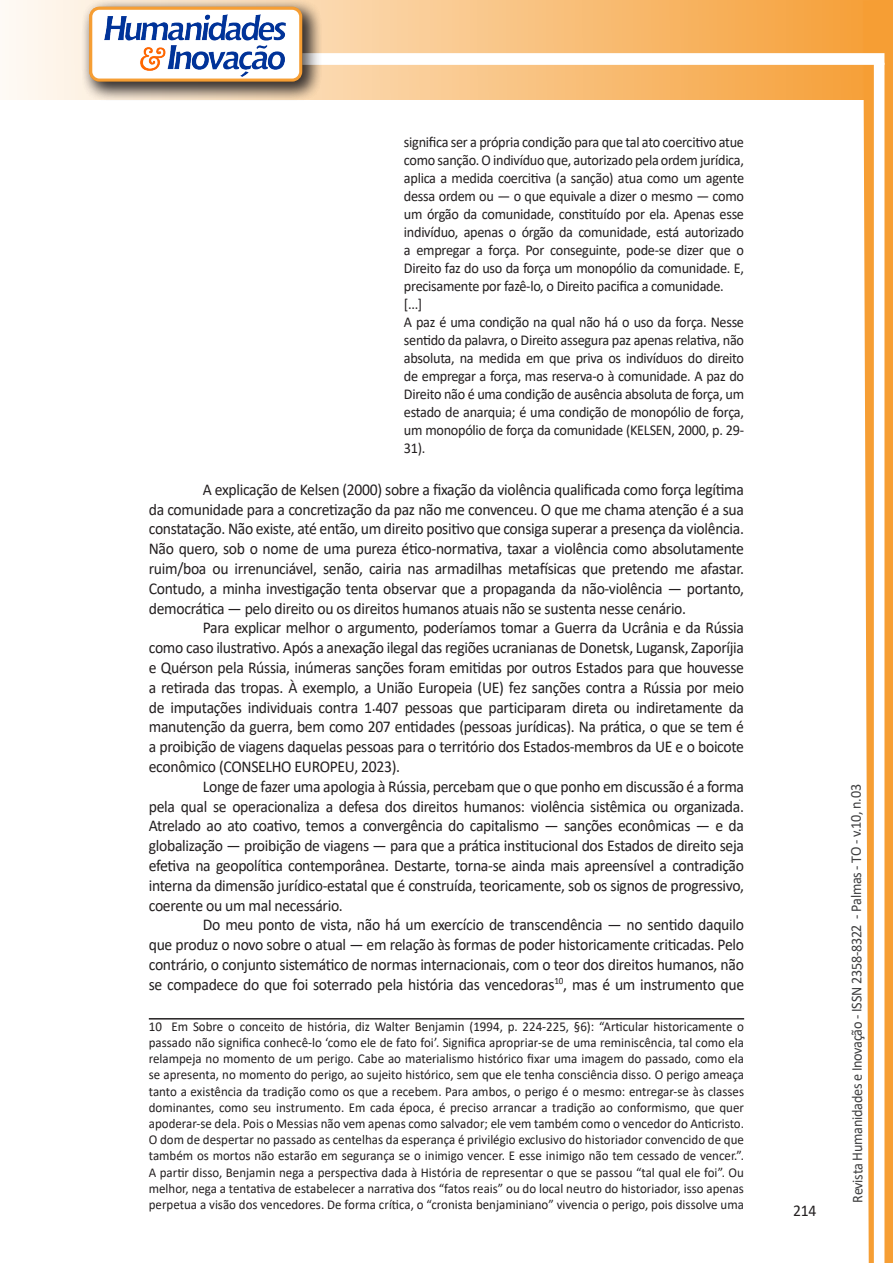
<style>
.page{position:relative;width:893px;height:1263px;background:#fff}
.page>*{position:absolute;margin:0;border:0;box-sizing:border-box;transform-origin:0 0}
.texto{font:16.5px/19.8px "Calibri";letter-spacing:-.02em;color:#231f20;text-align:justify;scale:.95 1}
.citacao{font:15px/18px "Calibri";letter-spacing:-.02em;color:#231f20;text-align:justify;scale:.95 1}
.t1{font:15px "Calibri";letter-spacing:-.025em;color:#3e3e3f;scale:.95 1}
.Rodapé{font:13.5px/16.2px "Calibri";color:#231f20;text-align:justify;scale:.96 1}
</style>
<div class="page">
<svg style="left:5px;top:0;width:858px;height:100px;background:#f9c484"></svg>
<div style="left:302px;top:53px;width:582px;height:12px;background:#fff;border:2px solid #fff"></div>
<svg style="left:863px;top:0;width:30px;height:1263px"></svg>
<div style="left:81px;top:0;width:241px;height:102px;background:#231f20;opacity:.75"></div>
<div style="left:91px;top:8px;width:210px;height:72px;background:#fff;border-radius:9px"></div>
<img style="left:104px;top:14px;width:181px;height:62px">
<div style="left:89px;top:7px;width:213px;height:75px;border:3px solid #f69e34;border-radius:9px"></div>
<hr style="left:149px;top:1018px;width:595px;height:1px;background:#231f20">
<p class="citacao" style="left:404px;top:133px;width:360px">significa ser a própria condição para que tal ato coercitivo atue como sanção. O indivíduo que, autorizado pela ordem jurídica, aplica a medida coercitiva (a sanção) atua como um agente dessa ordem ou — o que equivale a dizer o mesmo — como um órgão da comunidade, constituído por ela. Apenas esse indivíduo, apenas o órgão da comunidade, está autorizado a empregar a força. Por conseguinte, pode-se dizer que o Direito faz do uso da força um monopólio da comunidade. E, precisamente por fazê-lo, o Direito pacifica a comunidade.</p>
<p class="citacao" style="left:404px;top:295px;width:21px">[...]</p>
<p class="citacao" style="left:404px;top:313px;width:360px">A paz é uma condição na qual não há o uso da força. Nesse sentido da palavra, o Direito assegura paz apenas relativa, não absoluta, na medida em que priva os indivíduos do direito de empregar a força, mas reserva-o à comunidade. A paz do Direito não é uma condição de ausência absoluta de força, um estado de anarquia; é uma condição de monopólio de força, um monopólio de força da comunidade (KELSEN, 2000, p. 29- 31).</p>
<p class="texto" style="left:149px;top:479px;width:628px;text-indent:54px">A explicação de Kelsen (2000) sobre a fixação da violência qualificada como força legítima da comunidade para a concretização da paz não me convenceu. O que me chama atenção é a sua constatação. Não existe, até então, um direito positivo que consiga superar a presença da violência.<br>Não quero, sob o nome de uma pureza ético-normativa, taxar a violência como absolutamente ruim/boa ou irrenunciável, senão, cairia nas armadilhas metafísicas que pretendo me afastar.<br>Contudo, a minha investigação tenta observar que a propaganda da não-violência — portanto, democrática — pelo direito ou os direitos humanos atuais não se sustenta nesse cenário.</p>
<p class="texto" style="left:149px;top:618px;width:628px;text-indent:54px">Para explicar melhor o argumento, poderíamos tomar a Guerra da Ucrânia e da Rússia como caso ilustrativo. Após a anexação ilegal das regiões ucranianas de Donetsk, Lugansk, Zaporíjia e Quérson pela Rússia, inúmeras sanções foram emitidas por outros Estados para que houvesse a retirada das tropas. À exemplo, a União Europeia (UE) fez sanções contra a Rússia por meio de imputações individuais contra 1.407 pessoas que participaram direta ou indiretamente da manutenção da guerra, bem como 207 entidades (pessoas jurídicas). Na prática, o que se tem é a proibição de viagens daquelas pessoas para o território dos Estados-membros da UE e o boicote econômico (CONSELHO EUROPEU, 2023).</p>
<p class="texto" style="left:149px;top:776px;width:628px;text-indent:54px">Longe de fazer uma apologia à Rússia, percebam que o que ponho em discussão é a forma pela qual se operacionaliza a defesa dos direitos humanos: violência sistêmica ou organizada.<br>Atrelado ao ato coativo, temos a convergência do capitalismo — sanções econômicas — e da globalização — proibição de viagens — para que a prática institucional dos Estados de direito seja efetiva na geopolítica contemporânea. Destarte, torna-se ainda mais apreensível a contradição interna da dimensão jurídico-estatal que é construída, teoricamente, sob os signos de progressivo, coerente ou um mal necessário.</p>
<p class="texto" style="left:149px;top:915px;width:628px;text-indent:54px">Do meu ponto de vista, não há um exercício de transcendência — no sentido daquilo que produz o novo sobre o atual — em relação às formas de poder historicamente criticadas. Pelo contrário, o conjunto sistemático de normas internacionais, com o teor dos direitos humanos, não se compadece do que foi soterrado pela história das vencedoras<sup>10</sup>, mas é um instrumento que</p>
<p class="Rodapé" style="left:149px;top:1018px;width:622px">10 Em Sobre o conceito de história, diz Walter Benjamin (1994, p. 224-225, §6): “Articular historicamente o passado não significa conhecê-lo ‘como ele de fato foi’. Significa apropriar-se de uma reminiscência, tal como ela relampeja no momento de um perigo. Cabe ao materialismo histórico fixar uma imagem do passado, como ela se apresenta, no momento do perigo, ao sujeito histórico, sem que ele tenha consciência disso. O perigo ameaça tanto a existência da tradição como os que a recebem. Para ambos, o perigo é o mesmo: entregar-se às classes dominantes, como seu instrumento. Em cada época, é preciso arrancar a tradição ao conformismo, que quer apoderar-se dela. Pois o Messias não vem apenas como salvador; ele vem também como o vencedor do Anticristo.<br>O dom de despertar no passado as centelhas da esperança é privilégio exclusivo do historiador convencido de que também os mortos não estarão em segurança se o inimigo vencer. E esse inimigo não tem cessado de vencer.”.<br>A partir disso, Benjamin nega a perspectiva dada à História de representar o que se passou “tal qual ele foi”. Ou melhor, nega a tentativa de estabelecer a narrativa dos “fatos reais” ou do local neutro do historiador, isso apenas perpetua a visão dos vencedores. De forma crítica, o “cronista benjaminiano” vivencia o perigo, pois dissolve uma</p>
<p class="texto" style="left:793px;top:1200px;width:26px">214</p>
<p class="t1" style="left:846px;top:1203px;width:442px;rotate:-90deg">Revista Humanidades e Inovação - ISSN 2358-8322 - Palmas - TO - v.10, n.03</p>
</div>
